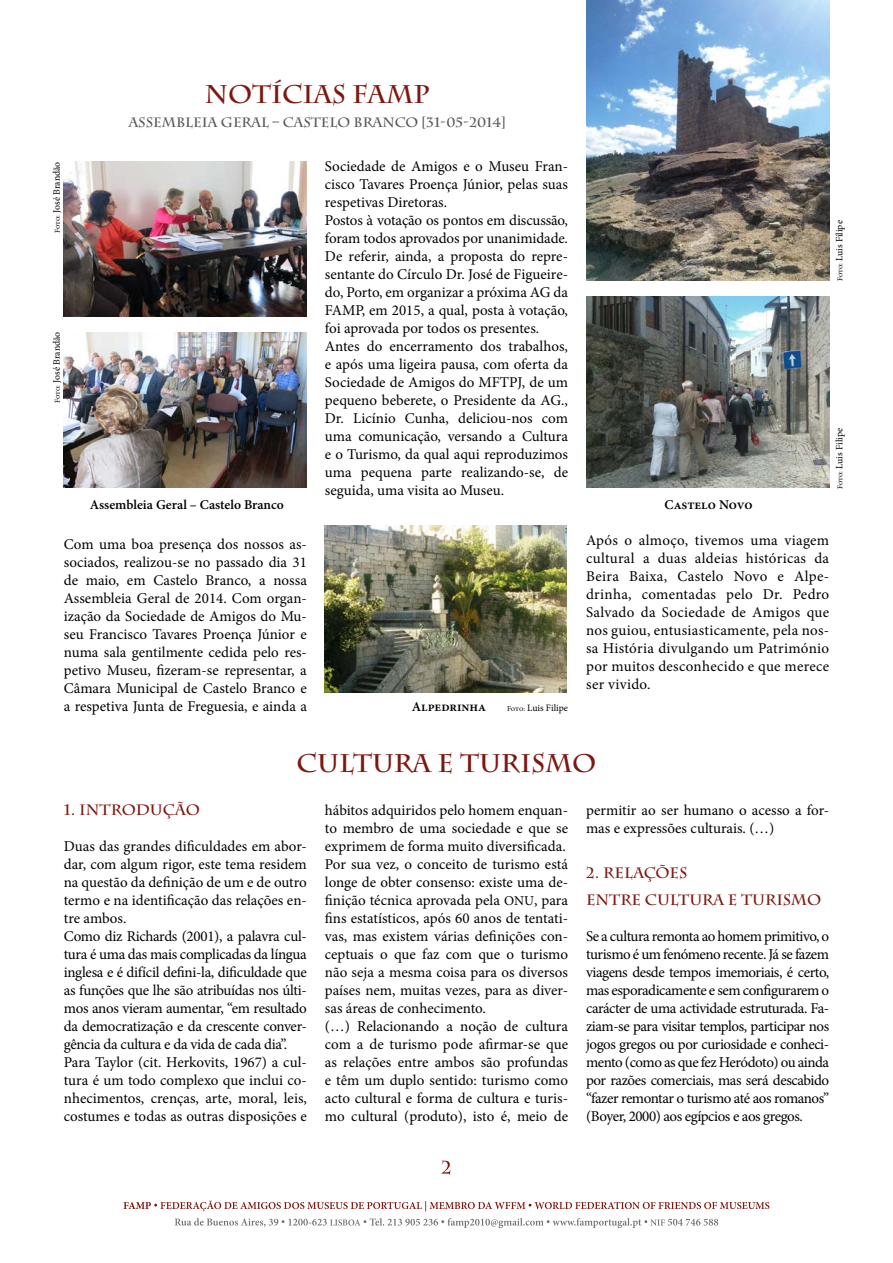
<style>
.page{position:relative;width:893px;height:1263px;background:#fff}
.page>*{position:absolute;margin:0;border:0;box-sizing:border-box;transform-origin:0 0}
.t1{font:700 25.5px "Charlemagne Std";color:#7d1710}
.t2{font:15px/18px "Minion Pro";color:#000}
.t3{font:700 15px/27px "Charlemagne Std";color:#7d1710}
.t4{font:600 13.5px "Minion Pro";letter-spacing:-.005em;color:#000}
.t5{font:700 13.5px "Charlemagne Std";color:#575756}
.t6{font:9.75px "Minion Pro";color:#000}
.s1{font-size:7.5px}
.s2{font-size:13.5px}
</style>
<div class="page">
<svg style="left:175px;top:1218px;width:543px;height:10px"></svg>
<svg style="left:124px;top:1200px;width:645px;height:11px"></svg>
<svg style="left:441px;top:1160px;width:9px;height:15px"></svg>
<img style="left:64px;top:162px;width:242px;height:154px">
<img style="left:64px;top:333px;width:242px;height:155px">
<img style="left:325px;top:526px;width:242px;height:166px">
<img style="left:587px;top:296px;width:242px;height:192px">
<img style="left:587px;top:0;width:242px;height:281px">
<p class="t6" style="left:50px;top:233px;width:73px;rotate:-90deg"><span class="s1">Foto:</span> José Brandão</p>
<p class="t6" style="left:50px;top:403px;width:73px;rotate:-90deg"><span class="s1">Foto:</span> José Brandão</p>
<h1 class="t1" style="left:205px;top:79px;width:226px">NOTÍCIAS FAMP</h1>
<p class="t5" style="left:129px;top:114px;width:379px">ASSEMBLEIA GERAL – CASTELO BRANCO [31-05-2014]</p>
<p class="t4" style="left:90px;top:495px;width:195px">Assembleia Geral – Castelo Branco</p>
<p class="t2" style="left:325px;top:157px;width:245px">Sociedade de Amigos e o Museu Fran&shy;cisco Tavares Proença Júnior, pelas suas respetivas Diretoras.<br>Postos à votação os pontos em discussão, foram todos aprovados por unanimidade.<br>De referir, ainda, a proposta do repre&shy;sentante do Círculo Dr. José de Figueire&shy;do, Porto, em organizar a próxima AG da FAMP, em 2015, a qual, posta à votação, foi aprovada por todos os presentes.<br>Antes do encerramento dos trabalhos, e após uma ligeira pausa, com oferta da Sociedade de Amigos do MFTPJ, de um pequeno beberete, o Presidente da AG., Dr. Licínio Cunha, deliciou-nos com uma comunicação, versando a Cultura e o Turismo, da qual aqui reproduzimos uma pequena parte realizando-se, de seguida, uma visita ao Museu.</p>
<p class="t2" style="left:64px;top:535px;width:245px;text-align:justify">Com uma boa presença dos nossos as&shy;sociados, realizou-se no passado dia 31 de maio, em Castelo Branco, a nossa Assembleia Geral de 2014. Com organ&shy;ização da Sociedade de Amigos do Mu&shy;seu Francisco Tavares Proença Júnior e numa sala gentilmente cedida pelo res&shy;petivo Museu, fizeram-se representar, a Câmara Municipal de Castelo Branco e a respetiva Junta de Freguesia, e ainda a</p>
<p class="t4" style="left:412px;top:697px;width:76px">Alpedrinha</p>
<p class="t6" style="left:507px;top:701px;width:63px"><span class="s1">Foto:</span> Luis Filipe</p>
<p class="t6" style="left:833px;top:281px;width:63px;rotate:-90deg"><span class="s1">Foto:</span> Luis Filipe</p>
<p class="t4" style="left:664px;top:495px;width:90px">Castelo Novo</p>
<p class="t6" style="left:833px;top:489px;width:63px;rotate:-90deg"><span class="s1">Foto:</span> Luis Filipe</p>
<p class="t2" style="left:586px;top:531px;width:245px;text-align:justify">Após o almoço, tivemos uma viagem cultural a duas aldeias históricas da Beira Baixa, Castelo Novo e Alpe&shy;drinha, comentadas pelo Dr. Pedro Salvado da Sociedade de Amigos que nos guiou, entusiasticamente, pela nos&shy;sa História divulgando um Património por muitos desconhecido e que merece ser vivido.</p>
<h1 class="t1" style="left:297px;top:748px;width:301px">CULTURA E TURISMO</h1>
<p class="t3" style="left:64px;top:796px;width:138px">1. INTRODUÇÃO</p>
<p class="t2" style="left:64px;top:837px;width:245px">Duas das grandes dificuldades em abor&shy;dar, com algum rigor, este tema residem na questão da definição de um e de outro termo e na identificação das relações en&shy;tre ambos.<br>Como diz Richards (2001), a palavra cul&shy;tura é uma das mais complicadas da língua inglesa e é difícil defini-la, dificuldade que as funções que lhe são atribuídas nos últi&shy;mos anos vieram aumentar, “em resultado da democratização e da crescente conver&shy;gência da cultura e da vida de cada dia”.<br>Para Taylor (cit. Herkovits, 1967) a cul&shy;tura é um todo complexo que inclui co&shy;nhecimentos, crenças, arte, moral, leis, costumes e todas as outras disposições e</p>
<p class="t2" style="left:325px;top:801px;width:245px">hábitos adquiridos pelo homem enquan&shy;to membro de uma sociedade e que se exprimem de forma muito diversificada.<br>Por sua vez, o conceito de turismo está longe de obter consenso: existe uma de&shy;finição técnica aprovada pela <span class="s2">ONU</span>, para fins estatísticos, após 60 anos de tentati&shy;vas, mas existem várias definições con&shy;ceptuais o que faz com que o turismo não seja a mesma coisa para os diversos países nem, muitas vezes, para as diver&shy;sas áreas de conhecimento.<br>(…) Relacionando a noção de cultura com a de turismo pode afirmar-se que as relações entre ambos são profundas e têm um duplo sentido: turismo como acto cultural e forma de cultura e turis&shy;mo cultural (produto), isto é, meio de</p>
<p class="t2" style="left:586px;top:801px;width:245px">permitir ao ser humano o acesso a for&shy;mas e expressões culturais. (…)</p>
<p class="t3" style="left:586px;top:859px;width:237px">2. RELAÇÕES<br>ENTRE CULTURA E TURISMO</p>
<p class="t2" style="left:586px;top:927px;width:245px;text-align:justify">Se a cultura remonta ao homem primitivo, o turismo é um fenómeno recente. Já se fazem viagens desde tempos imemoriais, é certo, mas esporadicamente e sem configurarem o carácter de uma actividade estruturada. Fa&shy;ziam-se para visitar templos, participar nos jogos gregos ou por curiosidade e conheci&shy;mento (como as que fez Heródoto) ou ainda por razões comerciais, mas será descabido “fazer remontar o turismo até aos romanos” (Boyer, 2000) aos egípcios e aos gregos.</p>
</div>
